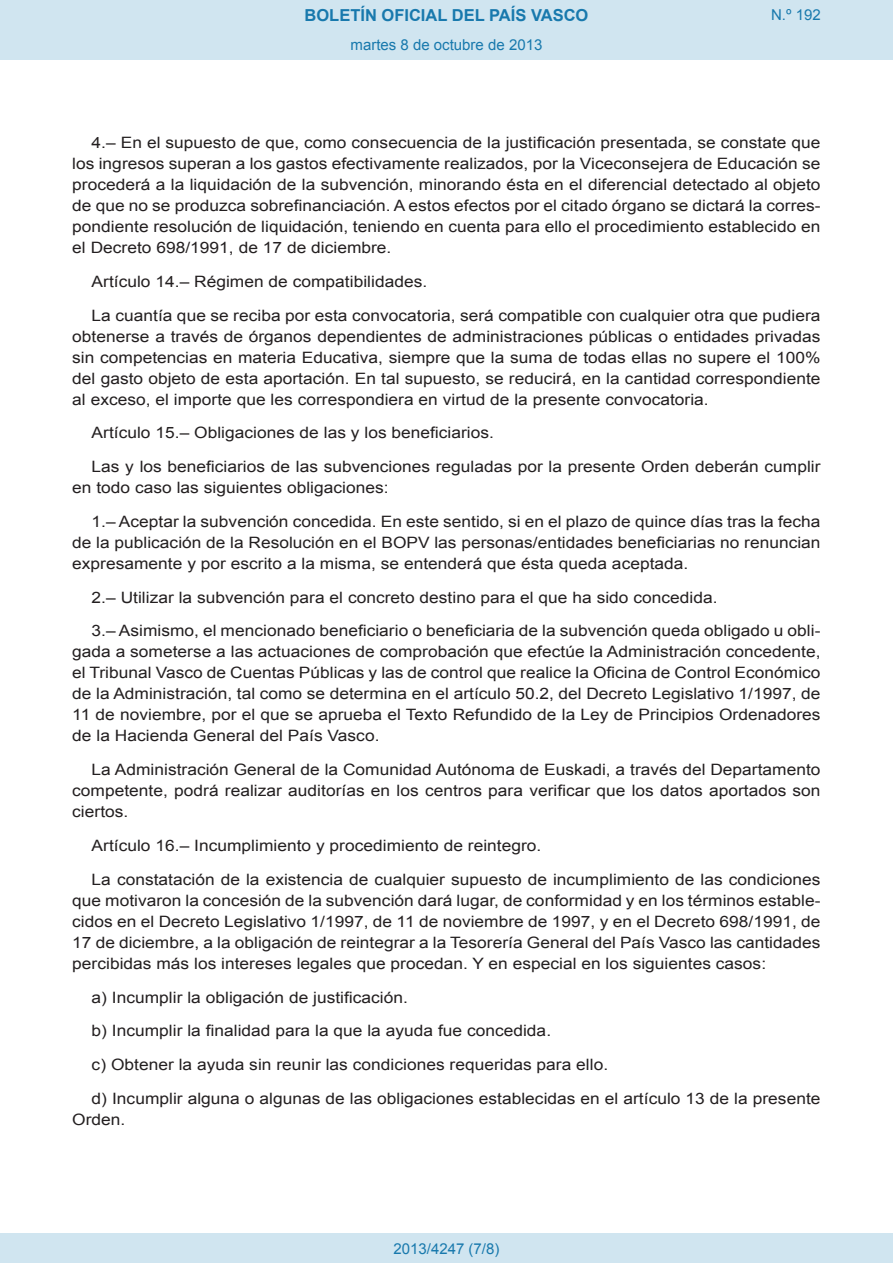
<style>
.page{position:relative;width:893px;height:1263px;background:#fff}
.page>*{position:absolute;margin:0;border:0;box-sizing:border-box;transform-origin:0 0}
.t1{font:700 16.5px "Arial";color:#1879ad}
.BOPVDetalle{font:15.6px/21px "Arial";color:#231f20;text-align:justify;scale:1.11 1}
.Paginacion_Centro{font:15px "Arial";color:#1879ad}
</style>
<div class="page">
<div style="left:0;top:0;width:893px;height:60px;background:#d0e5f0"></div>
<div style="left:0;top:1233px;width:893px;height:30px;background:#d0e5f0"></div>
<p class="t1" style="left:305px;top:4px;width:285px">BOLETÍN OFICIAL DEL PAÍS VASCO</p>
<p class="Paginacion_Centro" style="left:351px;top:35px;width:193px">martes 8 de octubre de 2013</p>
<p class="Paginacion_Centro" style="left:771px;top:5px;width:51px">N.º 192</p>
<p class="BOPVDetalle" style="left:72px;top:132px;width:676px;text-indent:19px">4.– En el supuesto de que, como consecuencia de la justificación presentada, se constate que los ingresos superan a los gastos efectivamente realizados, por la Viceconsejera de Educación se procederá a la liquidación de la subvención, minorando ésta en el diferencial detectado al objeto de que no se produzca sobrefinanciación. A estos efectos por el citado órgano se dictará la corres&shy;pondiente resolución de liquidación, teniendo en cuenta para ello el procedimiento establecido en el Decreto 698/1991, de 17 de diciembre.</p>
<p class="BOPVDetalle" style="left:92px;top:271px;width:304px">Artículo 14.– Régimen de compatibilidades.</p>
<p class="BOPVDetalle" style="left:72px;top:305px;width:676px;text-indent:19px">La cuantía que se reciba por esta convocatoria, será compatible con cualquier otra que pudiera obtenerse a través de órganos dependientes de administraciones públicas o entidades privadas sin competencias en materia Educativa, siempre que la suma de todas ellas no supere el 100% del gasto objeto de esta aportación. En tal supuesto, se reducirá, en la cantidad correspondiente al exceso, el importe que les correspondiera en virtud de la presente convocatoria.</p>
<p class="BOPVDetalle" style="left:92px;top:423px;width:364px">Artículo 15.– Obligaciones de las y los beneficiarios.</p>
<p class="BOPVDetalle" style="left:72px;top:456px;width:676px;text-indent:19px">Las y los beneficiarios de las subvenciones reguladas por la presente Orden deberán cumplir en todo caso las siguientes obligaciones:</p>
<p class="BOPVDetalle" style="left:72px;top:511px;width:676px;text-indent:19px">1.– Aceptar la subvención concedida. En este sentido, si en el plazo de quince días tras la fecha de la publicación de la Resolución en el BOPV las personas/entidades beneficiarias no renuncian expresamente y por escrito a la misma, se entenderá que ésta queda aceptada.</p>
<p class="BOPVDetalle" style="left:92px;top:587px;width:565px">2.– Utilizar la subvención para el concreto destino para el que ha sido concedida.</p>
<p class="BOPVDetalle" style="left:72px;top:621px;width:676px;text-indent:19px">3.– Asimismo, el mencionado beneficiario o beneficiaria de la subvención queda obligado u obli&shy;gada a someterse a las actuaciones de comprobación que efectúe la Administración concedente, el Tribunal Vasco de Cuentas Públicas y las de control que realice la Oficina de Control Económico de la Administración, tal como se determina en el artículo 50.2, del Decreto Legislativo 1/1997, de 11 de noviembre, por el que se aprueba el Texto Refundido de la Ley de Principios Ordenadores de la Hacienda General del País Vasco.</p>
<p class="BOPVDetalle" style="left:72px;top:759px;width:676px;text-indent:19px">La Administración General de la Comunidad Autónoma de Euskadi, a través del Departamento competente, podrá realizar auditorías en los centros para verificar que los datos aportados son ciertos.</p>
<p class="BOPVDetalle" style="left:92px;top:835px;width:407px">Artículo 16.– Incumplimiento y procedimiento de reintegro.</p>
<p class="BOPVDetalle" style="left:72px;top:869px;width:676px;text-indent:19px">La constatación de la existencia de cualquier supuesto de incumplimiento de las condiciones que motivaron la concesión de la subvención dará lugar, de conformidad y en los términos estable&shy;cidos en el Decreto Legislativo 1/1997, de 11 de noviembre de 1997, y en el Decreto 698/1991, de 17 de diciembre, a la obligación de reintegrar a la Tesorería General del País Vasco las cantidades percibidas más los intereses legales que procedan. Y en especial en los siguientes casos:</p>
<p class="BOPVDetalle" style="left:92px;top:987px;width:286px">a) Incumplir la obligación de justificación.</p>
<p class="BOPVDetalle" style="left:92px;top:1020px;width:415px">b) Incumplir la finalidad para la que la ayuda fue concedida.</p>
<p class="BOPVDetalle" style="left:92px;top:1054px;width:467px">c) Obtener la ayuda sin reunir las condiciones requeridas para ello.</p>
<p class="BOPVDetalle" style="left:72px;top:1088px;width:676px;text-indent:19px">d) Incumplir alguna o algunas de las obligaciones establecidas en el artículo 13 de la presente<br>Orden.</p>
<p class="Paginacion_Centro" style="left:393px;top:1238px;width:107px">2013/4247 (7/8)</p>
</div>
